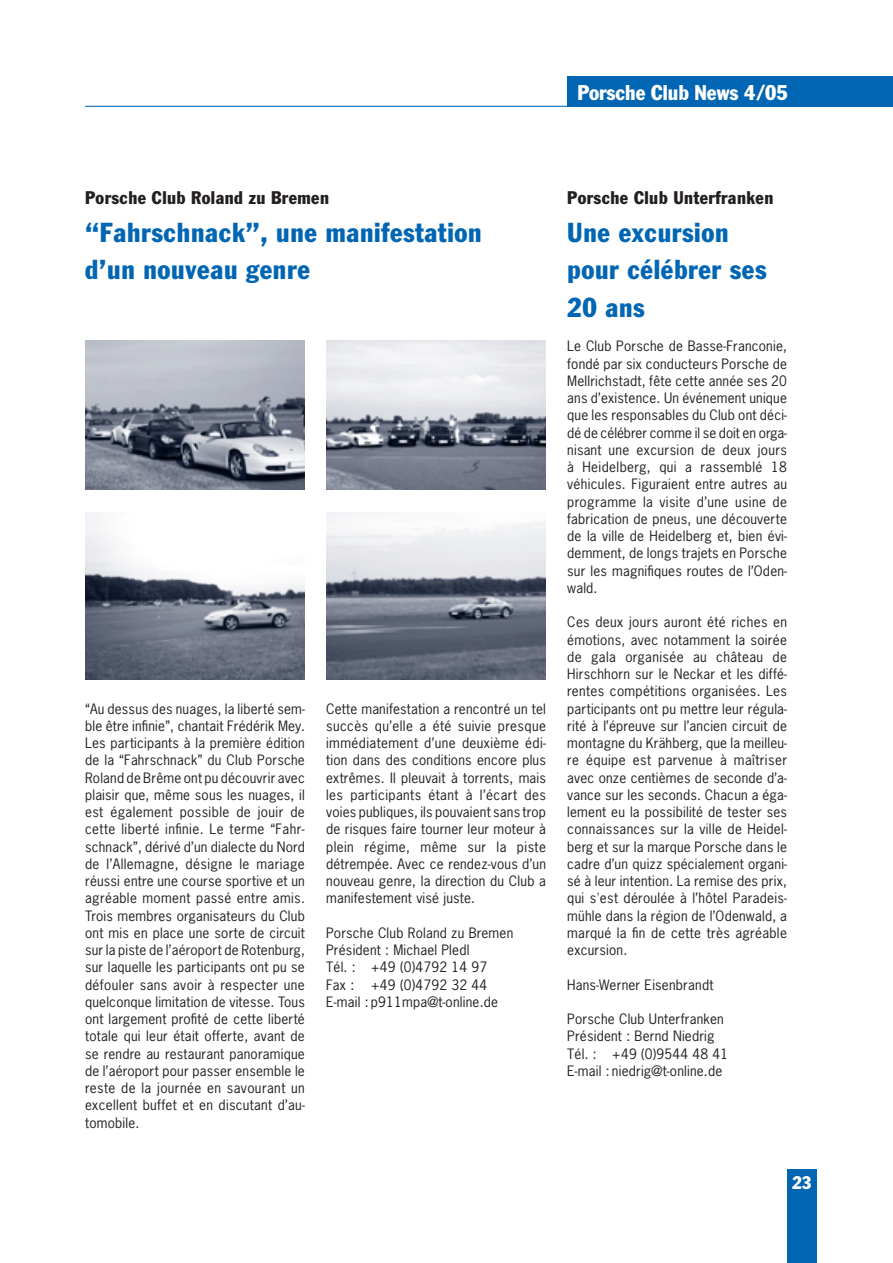
<style>
.page{position:relative;width:893px;height:1263px;background:#fff}
.page>*{position:absolute;margin:0;border:0;box-sizing:border-box;transform-origin:0 0}
.t1{font:condensed 27px/37.5px "Porsche Franklin Gothic";letter-spacing:.025em;color:#0066b3}
.t2{font:condensed 21px "Porsche Franklin Gothic";color:#fff}
.t3{font:condensed 18px "Porsche Franklin Gothic";letter-spacing:.025em;color:#231f20}
.t4{font:condensed 18px "Porsche Franklin Gothic";color:#fff}
.t5{font:13.5px/17.2px "Porsche News Gothic";letter-spacing:.015em;color:#231f20;text-align:justify}
</style>
<div class="page">
<div style="left:567px;top:77px;width:325px;height:30px;background:#0066b3"></div>
<hr style="left:85px;top:106px;width:807px;height:1px;background:#0066b3">
<div style="left:787px;top:1169px;width:29px;height:94px;background:#0066b3"></div>
<img style="left:85px;top:340px;width:220px;height:149px">
<img style="left:326px;top:340px;width:220px;height:149px">
<img style="left:85px;top:513px;width:220px;height:166px">
<img style="left:326px;top:513px;width:220px;height:166px">
<h2 class="t2" style="left:577px;top:85px;width:212px">Porsche Club News 4/05</h2>
<h3 class="t3" style="left:85px;top:191px;width:245px">Porsche Club Roland zu Bremen</h3>
<h1 class="t1" style="left:85px;top:216px;width:398px">“Fahrschnack”, une manifestation d’un nouveau genre</h1>
<p class="t5" style="left:85px;top:701px;width:221px">“Au dessus des nuages, la liberté sem&shy;ble être infinie”, chantait Frédérik Mey.<br>Les participants à la première édition de la “Fahrschnack” du Club Porsche Roland de Brême ont pu découvrir avec plaisir que, même sous les nuages, il est également possible de jouir de cette liberté infinie. Le terme “Fahr&shy;schnack”, dérivé d’un dialecte du Nord de l’Allemagne, désigne le mariage réussi entre une course sportive et un agréable moment passé entre amis.<br>Trois membres organisateurs du Club ont mis en place une sorte de circuit sur la piste de l’aéroport de Rotenburg, sur laquelle les participants ont pu se défouler sans avoir à respecter une quelconque limitation de vitesse. Tous ont largement profité de cette liberté totale qui leur était offerte, avant de se rendre au restaurant panoramique de l’aéroport pour passer ensemble le reste de la journée en savourant un excellent buffet et en discutant d’au&shy;tomobile.</p>
<p class="t5" style="left:326px;top:701px;width:221px">Cette manifestation a rencontré un tel succès qu’elle a été suivie presque immédiatement d’une deuxième édi&shy;tion dans des conditions encore plus extrêmes. Il pleuvait à torrents, mais les participants étant à l’écart des voies publiques, ils pouvaient sans trop de risques faire tourner leur moteur à plein régime, même sur la piste détrempée. Avec ce rendez-vous d’un nouveau genre, la direction du Club a manifestement visé juste.</p>
<p class="t5" style="left:326px;top:925px;width:189px;text-align:left">Porsche Club Roland zu Bremen<br>Président : Michael Pledl<br>Tél. : +49 (0)4792 14 97<br>Fax : +49 (0)4792 32 44<br>E-mail : p911mpa@t-online.de</p>
<h3 class="t3" style="left:567px;top:191px;width:208px">Porsche Club Unterfranken</h3>
<h1 class="t1" style="left:567px;top:216px;width:201px">Une excursion pour célébrer ses<br>20 ans</h1>
<p class="t5" style="left:567px;top:339px;width:221px">Le Club Porsche de Basse-Franconie, fondé par six conducteurs Porsche de Mellrichstadt, fête cette année ses 20 ans d’existence. Un événement unique que les responsables du Club ont déci&shy;dé de célébrer comme il se doit en orga&shy;nisant une excursion de deux jours à Heidelberg, qui a rassemblé 18 véhicules. Figuraient entre autres au programme la visite d’une usine de fabrication de pneus, une découverte de la ville de Heidelberg et, bien évi&shy;demment, de longs trajets en Porsche sur les magnifiques routes de l’Oden&shy;wald.</p>
<p class="t5" style="left:567px;top:615px;width:221px">Ces deux jours auront été riches en émotions, avec notamment la soirée de gala organisée au château de Hirschhorn sur le Neckar et les diffé&shy;rentes compétitions organisées. Les participants ont pu mettre leur régula&shy;rité à l’épreuve sur l’ancien circuit de montagne du Krähberg, que la meilleu&shy;re équipe est parvenue à maîtriser avec onze centièmes de seconde d’a&shy;vance sur les seconds. Chacun a éga&shy;lement eu la possibilité de tester ses connaissances sur la ville de Heidel&shy;berg et sur la marque Porsche dans le cadre d’un quizz spécialement organi&shy;sé à leur intention. La remise des prix, qui s'est déroulée à l’hôtel Paradeis&shy;mühle dans la région de l’Odenwald, a marqué la fin de cette très agréable excursion.</p>
<p class="t5" style="left:567px;top:977px;width:148px">Hans-Werner Eisenbrandt</p>
<p class="t5" style="left:567px;top:1012px;width:162px;text-align:left">Porsche Club Unterfranken<br>Président : Bernd Niedrig<br>Tél. : +49 (0)9544 48 41<br>E-mail : niedrig@t-online.de</p>
<h3 class="t4" style="left:792px;top:1176px;width:21px">23</h3>
</div>
